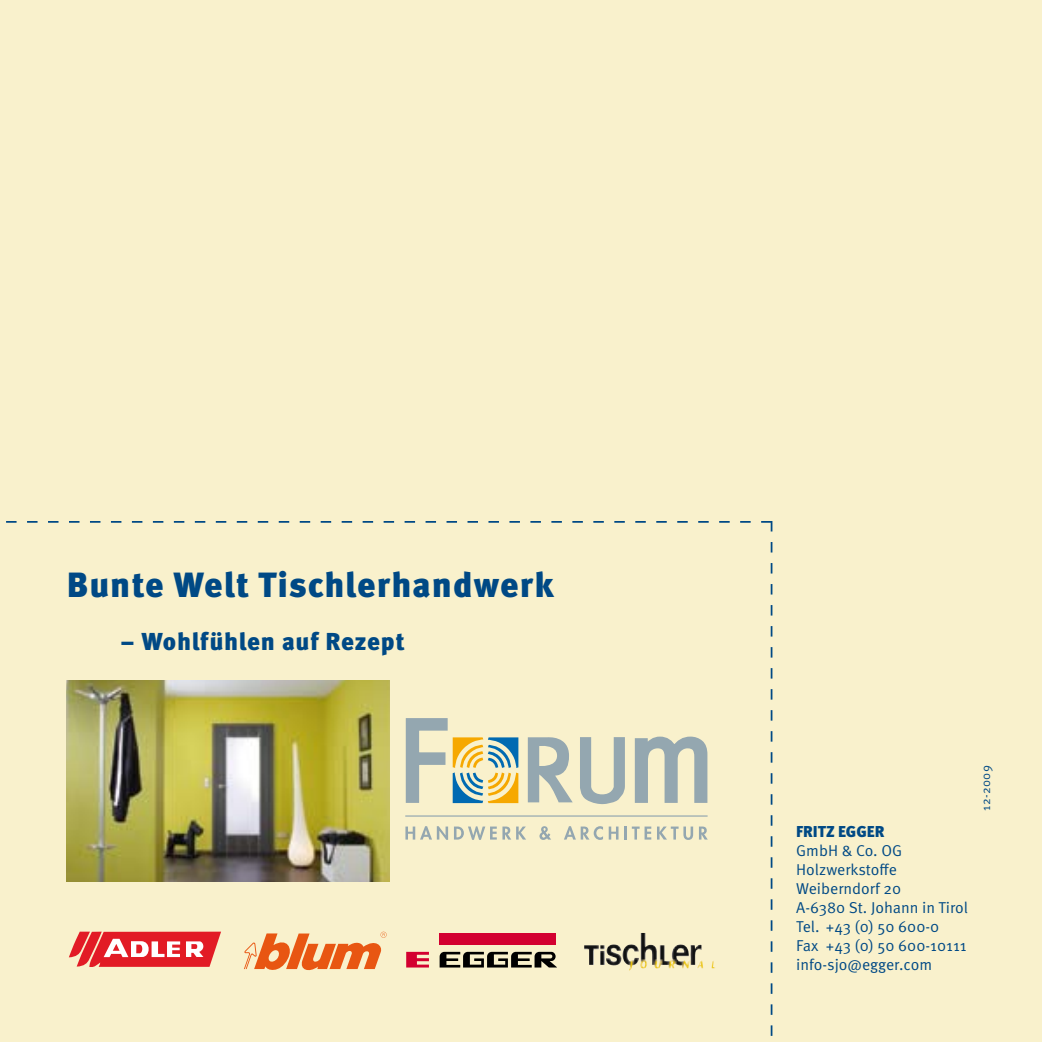
<style>
.page{position:relative;width:1042px;height:1042px;background:#f9f1cc}
.page>*{position:absolute;margin:0;border:0;box-sizing:border-box;transform-origin:0 0}
.t1{font:900 35px "Meta Pro";letter-spacing:.025em;color:#004985}
.t2{font:900 24.5px "Meta Pro";letter-spacing:.025em;color:#004985}
.t3{font:15.75px/18.9px "Meta Pro";color:#004985}
.t4{font:900 15.75px "Meta Pro";color:#004985}
.t5{font:12.25px "Meta Pro";letter-spacing:.03em;color:#004985}
</style>
<div class="page">
<svg style="left:6px;top:521px;width:766px;height:515px"></svg>
<h1 class="t1" style="left:67px;top:563px;width:489px">Bunte Welt Tischlerhandwerk</h1>
<h2 class="t2" style="left:121px;top:626px;width:286px">– Wohlfühlen auf Rezept</h2>
<p class="t4" style="left:796px;top:822px;width:52px">FRITZ EGGE</p>
<p class="t4" style="left:875px;top:822px;width:11px">R</p>
<p class="t3" style="left:796px;top:841px;width:173px">GmbH &amp; Co. OG<br>Holzwerkstoffe<br>Weiberndorf 20<br>A-6380 St. Johann in Tirol<br>Tel. +43 (0) 50 600-0<br>Fax +43 (0) 50 600-10111 info-sjo@egger.com</p>
<p class="t5" style="left:978px;top:811px;width:47px;rotate:-90deg">12-2009</p>
</div>
